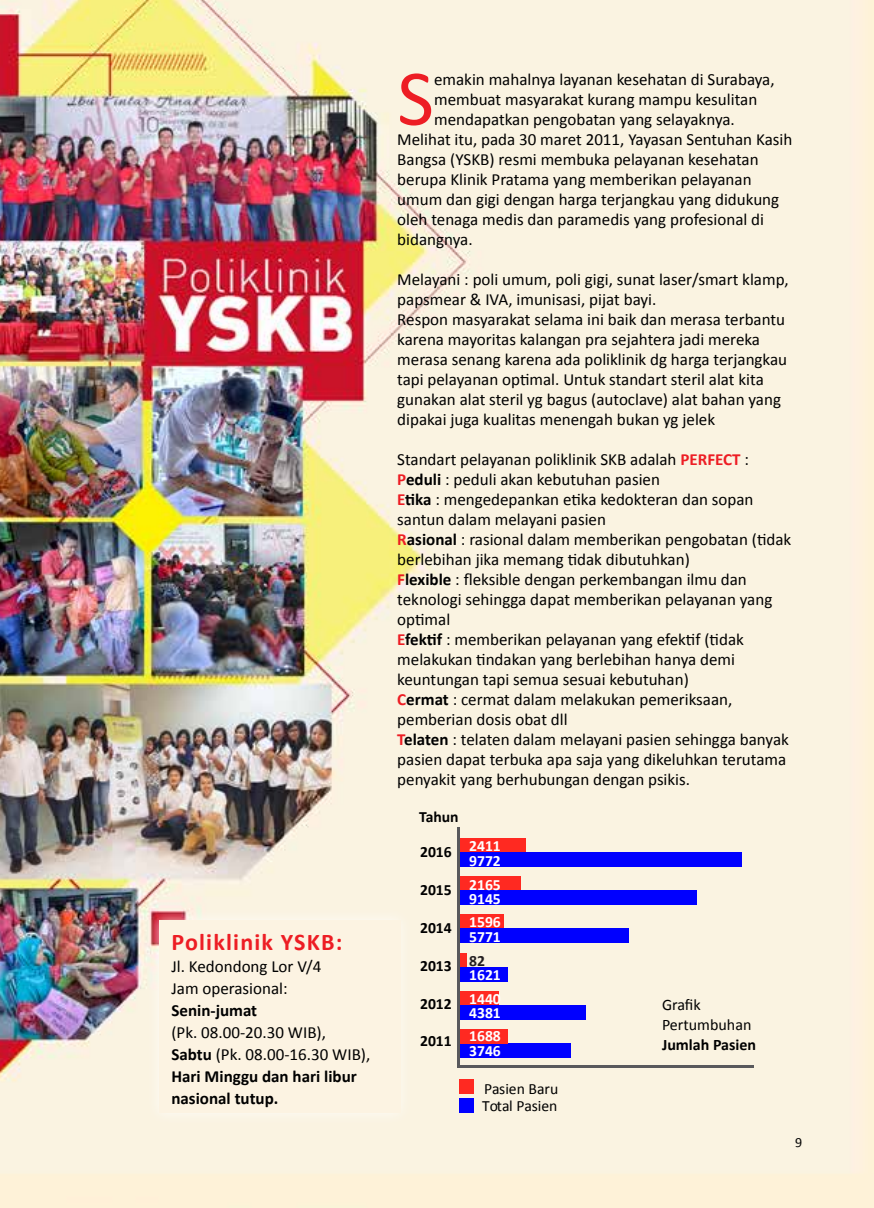
<style>
.page{position:relative;width:874px;height:1208px;background:#fff}
.page>*{position:absolute;margin:0;border:0;box-sizing:border-box;transform-origin:0 0}
.t1{font:80px "Calibri";color:#ed1d24}
.t2{font:700 24px "Calibri";letter-spacing:.05em;color:#ed1d24}
.t3{font:17px/20px "Calibri";color:#000}
.t4{font:700 17px/22px "Calibri";color:#000}
.t5{font:16px/20px "Calibri";color:#000}
.t6{font:700 16px "Calibri";color:#000}
.t7{font:700 15.6px/14.8px "Calibri";color:#fff}
.t8{font:700 15.6px "Calibri";color:#000}
.t9{font:15.6px/17.4px "Calibri";color:#000}
.t10{font:700 15.6px "Calibri";color:#241f21}
.t11{font:14px "Calibri";color:#000}
.s1{font-weight:400}
.s2{font-weight:700;color:#ed1d24}
.s3{font-weight:700}
</style>
<div class="page">
<img style="left:0;top:0;width:873px;height:1208px">
<div style="left:459px;top:1043px;width:111px;height:14px;background:#00f"></div>
<div style="left:459px;top:1029px;width:48px;height:14px;background:#ff2921"></div>
<div style="left:458px;top:991px;width:40px;height:14px;background:#ff2921"></div>
<div style="left:458px;top:1005px;width:127px;height:14px;background:#00f"></div>
<div style="left:458px;top:953px;width:9px;height:14px;background:#ff2921"></div>
<div style="left:458px;top:967px;width:49px;height:14px;background:#00f"></div>
<div style="left:459px;top:914px;width:45px;height:14px;background:#ff2921"></div>
<div style="left:459px;top:929px;width:169px;height:14px;background:#00f"></div>
<div style="left:459px;top:876px;width:61px;height:14px;background:#ff2921"></div>
<div style="left:459px;top:890px;width:237px;height:14px;background:#00f"></div>
<div style="left:458px;top:838px;width:67px;height:14px;background:#ff2921"></div>
<div style="left:458px;top:852px;width:284px;height:14px;background:#00f"></div>
<hr style="left:457px;top:827px;width:3px;height:241px;background:#59595c">
<hr style="left:457px;top:1065px;width:295px;height:3px;background:#59595c">
<div style="left:459px;top:1079px;width:14px;height:15px;background:#ff2921"></div>
<div style="left:459px;top:1097px;width:14px;height:15px;background:#00f"></div>
<div style="left:146px;top:907px;width:267px;height:218px;background:#fcf3e2"></div>
<h2 class="t2" style="left:171px;top:926px;width:172px">Poliklinik YSKB:</h2>
<p class="t3" style="left:171px;top:955px;width:151px;line-height:22px">Jl. Kedondong Lor V/4<br>Jam operasional:</p>
<p class="t4" style="left:171px;top:999px;width:87px">Senin-jumat</p>
<p class="t4" style="left:171px;top:1021px;width:200px"><span class="s1">(Pk. 08.00-20.30 WIB),<br></span>Sabtu <span class="s1">(Pk. 08.00-16.30 WIB),<br></span>Hari Minggu dan hari libur nasional tutup.</p>
<h1 class="t1" style="left:397px;top:48px;width:38px">S</h1>
<p class="t3" style="left:434px;top:69px;width:342px">emakin mahalnya layanan kesehatan di Surabaya,</p>
<p class="t3" style="left:434px;top:89px;width:324px">membuat masyarakat kurang mampu kesulitan</p>
<p class="t3" style="left:434px;top:109px;width:302px">mendapatkan pengobatan yang selayaknya.</p>
<p class="t3" style="left:397px;top:129px;width:396px">Melihat itu, pada 30 maret 2011, Yayasan Sentuhan Kasih</p>
<p class="t3" style="left:397px;top:149px;width:362px">Bangsa (YSKB) resmi membuka pelayanan kesehatan</p>
<p class="t3" style="left:397px;top:169px;width:355px">berupa Klinik Pratama yang memberikan pelayanan</p>
<p class="t3" style="left:397px;top:189px;width:383px">umum dan gigi dengan harga terjangkau yang didukung</p>
<p class="t3" style="left:397px;top:209px;width:368px">oleh tenaga medis dan paramedis yang profesional di</p>
<p class="t3" style="left:397px;top:229px;width:77px">bidangnya.</p>
<p class="t3" style="left:397px;top:269px;width:393px">Melayani : poli umum, poli gigi, sunat laser/smart klamp, papsmear &amp; IVA, imunisasi, pijat bayi.<br>Respon masyarakat selama ini baik dan merasa terbantu karena mayoritas kalangan pra sejahtera jadi mereka merasa senang karena ada poliklinik dg harga terjangkau tapi pelayanan optimal. Untuk standart steril alat kita gunakan alat steril yg bagus (autoclave) alat bahan yang dipakai juga kualitas menengah bukan yg jelek</p>
<p class="t3" style="left:397px;top:449px;width:395px">Standart pelayanan poliklinik SKB adalah <span class="s2">PERFECT</span> :<br><span class="s2">P</span><span class="s3">eduli</span> : peduli akan kebutuhan pasien<br><span class="s2">E</span><span class="s3">tika</span> : mengedepankan etika kedokteran dan sopan santun dalam melayani pasien<br><span class="s2">R</span><span class="s3">asional</span> : rasional dalam memberikan pengobatan (tidak berlebihan jika memang tidak dibutuhkan)<br><span class="s2">F</span><span class="s3">lexible</span> : fleksible dengan perkembangan ilmu dan teknologi sehingga dapat memberikan pelayanan yang optimal<br><span class="s2">E</span><span class="s3">fektif</span> : memberikan pelayanan yang efektif (tidak melakukan tindakan yang berlebihan hanya demi keuntungan tapi semua sesuai kebutuhan)<br><span class="s2">C</span><span class="s3">ermat</span> : cermat dalam melakukan pemeriksaan, pemberian dosis obat dll<br><span class="s2">T</span><span class="s3">elaten</span> : telaten dalam melayani pasien sehingga banyak pasien dapat terbuka apa saja yang dikeluhkan terutama penyakit yang berhubungan dengan psikis.</p>
<p class="t8" style="left:419px;top:807px;width:41px">Tahun</p>
<p class="t8" style="left:420px;top:842px;width:33px">2016</p>
<p class="t8" style="left:420px;top:880px;width:33px">2015</p>
<p class="t8" style="left:420px;top:917px;width:33px">2014</p>
<p class="t8" style="left:420px;top:955px;width:33px">2013</p>
<p class="t8" style="left:420px;top:993px;width:33px">2012</p>
<p class="t8" style="left:420px;top:1031px;width:33px">2011</p>
<p class="t7" style="left:469px;top:838px;width:33px">2411<br>9772</p>
<p class="t7" style="left:469px;top:877px;width:33px;line-height:14px">2165<br>9145</p>
<p class="t7" style="left:469px;top:914px;width:33px">1596<br>5771</p>
<p class="t10" style="left:469px;top:950px;width:17px">82</p>
<p class="t7" style="left:469px;top:963px;width:33px;line-height:23.6px">1621<br>1440</p>
<p class="t7" style="left:469px;top:1001px;width:33px;line-height:22.8px">4381<br>1688</p>
<p class="t7" style="left:469px;top:1043px;width:33px">3746</p>
<p class="t9" style="left:482px;top:1079px;width:77px">Pasien Baru<br>Total Pasien</p>
<p class="t5" style="left:661px;top:995px;width:91px">Grafik<br>Pertumbuhan</p>
<p class="t6" style="left:661px;top:1034px;width:95px">Jumlah Pasien</p>
<p class="t11" style="left:794px;top:1133px;width:9px">9</p>
</div>
